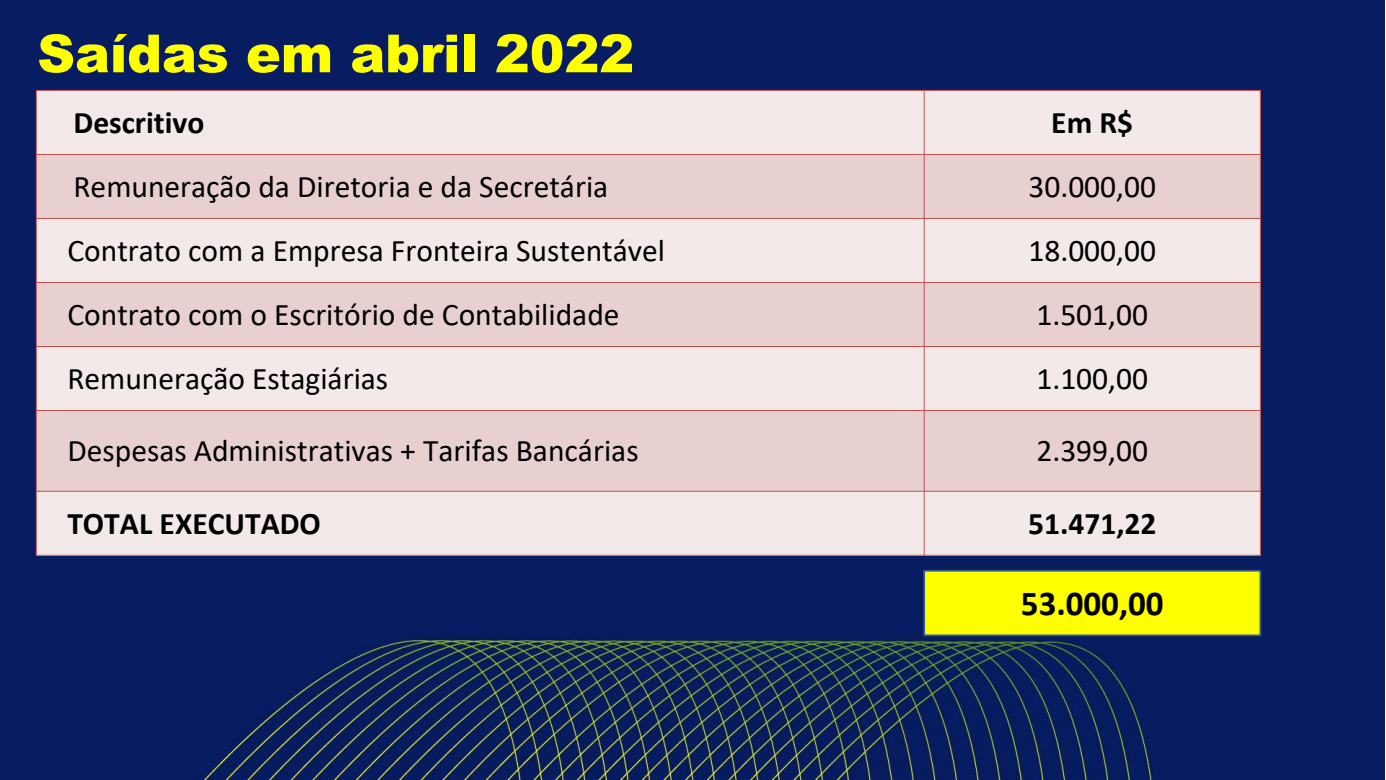
<style>
.page{position:relative;width:1386px;height:780px;background:#fff}
.page>*{position:absolute;margin:0;border:0;box-sizing:border-box;transform-origin:0 0}
.t1{font:900 52.5px "Arial";letter-spacing:-.005em;color:#ff0}
.t2{font:700 35px "Calibri";color:#000}
.t3{font:31.5px "Calibri";color:#000}
.t4{font:700 31.5px "Calibri";color:#000}
</style>
<div class="page">
<img style="left:0;top:0;width:1384px;height:779px">
<div style="left:36px;top:90px;width:888px;height:64px;background:#f4e9e9"></div>
<div style="left:924px;top:90px;width:336px;height:64px;background:#f4e9e9"></div>
<div style="left:36px;top:154px;width:888px;height:64px;background:#e8d0d0"></div>
<div style="left:924px;top:154px;width:336px;height:64px;background:#e8d0d0"></div>
<div style="left:36px;top:218px;width:888px;height:64px;background:#f4e9e9"></div>
<div style="left:924px;top:218px;width:336px;height:64px;background:#f4e9e9"></div>
<div style="left:36px;top:282px;width:888px;height:64px;background:#e8d0d0"></div>
<div style="left:924px;top:282px;width:336px;height:64px;background:#e8d0d0"></div>
<div style="left:36px;top:346px;width:888px;height:64px;background:#f4e9e9"></div>
<div style="left:924px;top:346px;width:336px;height:64px;background:#f4e9e9"></div>
<div style="left:36px;top:410px;width:888px;height:81px;background:#e8d0d0"></div>
<div style="left:924px;top:410px;width:336px;height:81px;background:#e8d0d0"></div>
<div style="left:36px;top:491px;width:888px;height:64px;background:#f4e9e9"></div>
<div style="left:924px;top:491px;width:336px;height:64px;background:#f4e9e9"></div>
<hr style="left:923px;top:90px;width:1px;height:465px;background:#c0504d">
<hr style="left:36px;top:154px;width:1224px;height:1px;background:#c0504d">
<hr style="left:36px;top:218px;width:1224px;height:1px;background:#c0504d">
<hr style="left:36px;top:282px;width:1224px;height:1px;background:#c0504d">
<hr style="left:36px;top:346px;width:1224px;height:1px;background:#c0504d">
<hr style="left:36px;top:410px;width:1224px;height:1px;background:#c0504d">
<hr style="left:36px;top:490px;width:1224px;height:1px;background:#c0504d">
<hr style="left:36px;top:90px;width:1px;height:465px;background:#c0504d">
<hr style="left:1259px;top:90px;width:1px;height:465px;background:#c0504d">
<hr style="left:36px;top:90px;width:1224px;height:1px;background:#c0504d">
<hr style="left:36px;top:554px;width:1224px;height:1px;background:#c0504d">
<div style="left:924px;top:570px;width:336px;height:65px;background:#ff0"></div>
<div style="left:923px;top:569px;width:337px;height:67px;border:2px solid #385d8a"></div>
<h2 class="t1" style="left:37px;top:15px;width:598px">Saídas em abril 2022</h2>
<p class="t4" style="left:73px;top:100px;width:132px">Descritivo</p>
<p class="t4" style="left:1051px;top:100px;width:83px">Em R$</p>
<p class="t3" style="left:73px;top:165px;width:536px">Remuneração da Diretoria e da Secretária</p>
<p class="t3" style="left:1028px;top:165px;width:129px">30.000,00</p>
<p class="t3" style="left:67px;top:228px;width:599px">Contrato com a Empresa Fronteira Sustentável</p>
<p class="t3" style="left:1028px;top:228px;width:129px">18.000,00</p>
<p class="t3" style="left:67px;top:292px;width:553px">Contrato com o Escritório de Contabilidade</p>
<p class="t3" style="left:1036px;top:292px;width:113px">1.501,00</p>
<p class="t3" style="left:67px;top:356px;width:322px">Remuneração Estagiárias</p>
<p class="t3" style="left:1036px;top:356px;width:113px">1.100,00</p>
<p class="t3" style="left:67px;top:429px;width:572px">Despesas Administrativas + Tarifas Bancárias</p>
<p class="t3" style="left:1036px;top:429px;width:113px">2.399,00</p>
<p class="t4" style="left:67px;top:501px;width:255px">TOTAL EXECUTADO</p>
<p class="t4" style="left:1027px;top:501px;width:130px">51.471,22</p>
<p class="t2" style="left:1020px;top:578px;width:144px">53.000,00</p>
</div>
